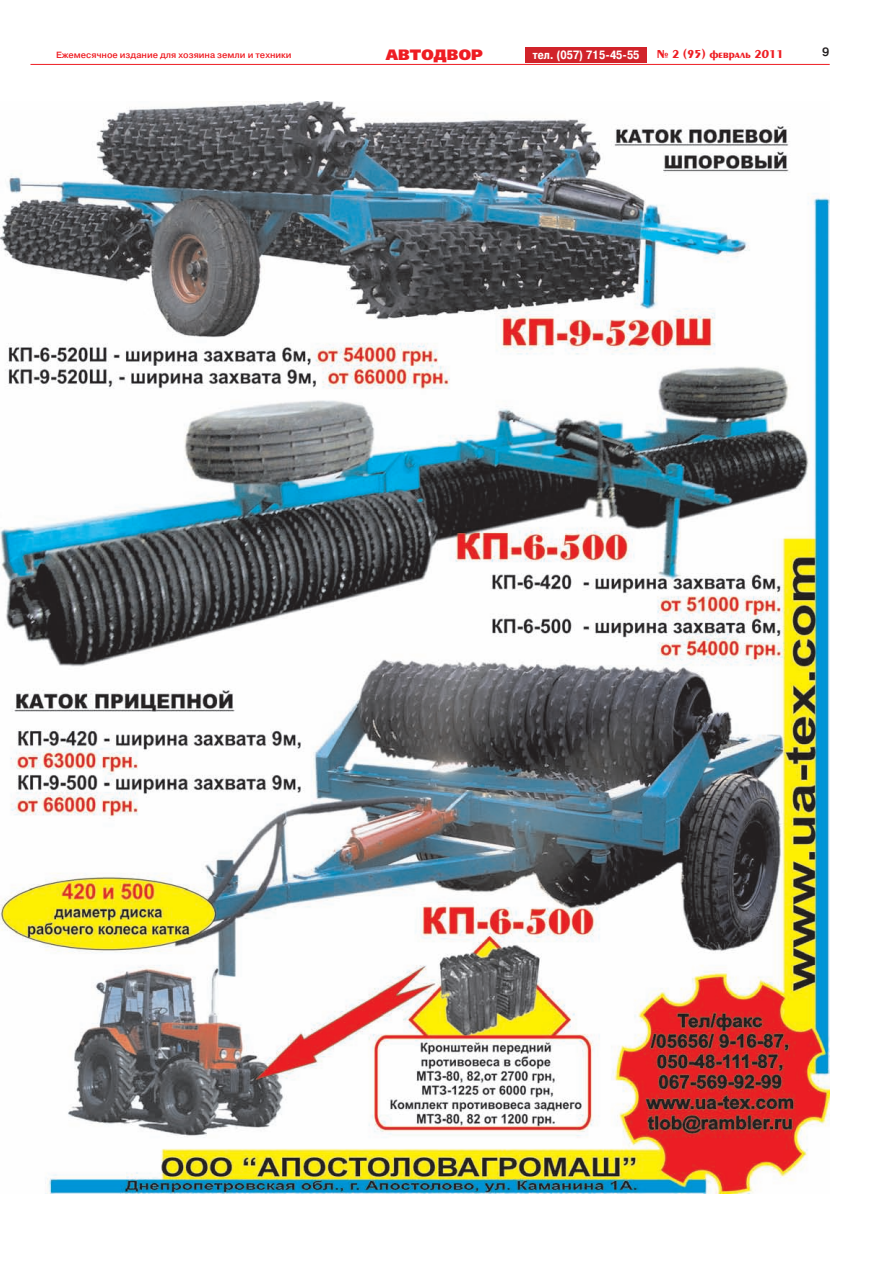
<style>
.page{position:relative;width:872px;height:1276px;background:#fff}
.page>*{position:absolute;margin:0;border:0;box-sizing:border-box;transform-origin:0 0}
.t1{font:15px "Free Set Black C";color:#ee1d23}
.t2{font:700 12px "Pragmatica Cond C";color:#fff}
.t3{font:700 12px "Penta";color:#ee1d23}
.t4{font:700 12px "Pragmatica Light C";color:#231f20}
.t5{font:700 9px "Pragmatica Light C";color:#ee1d23}
</style>
<div class="page">
<hr style="left:30px;top:64px;width:799px;height:1px;background:#ee1d23">
<div style="left:525px;top:47px;width:122px;height:15px;background:#d1232a"></div>
<img style="left:0;top:101px;width:829px;height:1092px">
<p class="t5" style="left:56px;top:50px;width:237px">Ежемесячное издание для хозяина земли и техники</p>
<h1 class="t1" style="left:386px;top:46px;width:99px">АВТОДВОР</h1>
<h2 class="t2" style="left:533px;top:48px;width:108px">тел. (057) 715-45-55</h2>
<h2 class="t3" style="left:657px;top:47px;width:128px">№ 2 (95) февраль 2011</h2>
<h2 class="t4" style="left:822px;top:46px;width:9px">9</h2>
</div>
